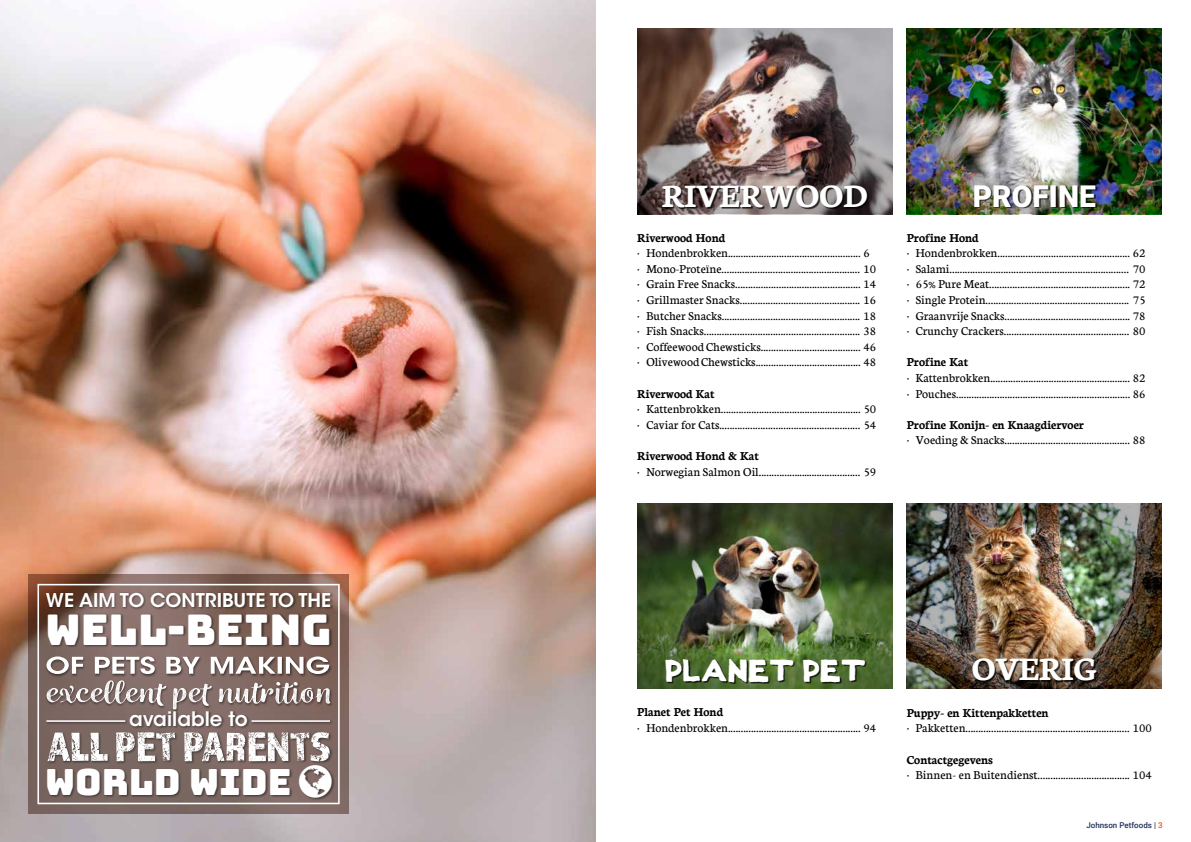
<style>
.page{position:relative;width:1191px;height:842px;background:#fff}
.page>*{position:absolute;margin:0;border:0;box-sizing:border-box;transform-origin:0 0}
.t1{font:42.4px "Bungee";color:#fff}
.t2{font:36.1px "Bungee";color:#fff}
.t3{font:700 35px "Neuton";color:#fff}
.t4{font:900 30px "Roboto";color:#fff}
.t5{font:27px "Black Metal Sans";color:#fff}
.t6{font:600 19.8px "ITC Avant Garde Std";color:#fff}
.t7{font:600 18.8px "ITC Avant Garde Std";color:#fff}
.t8{font:13px/15.6px "Neuton";color:#000}
.t9{font:700 13px "Neuton";color:#000}
.t10{font:500 8px "Roboto";color:#1f2f58}
.s1{color:#e8530e}
</style>
<div class="page">
<img style="left:0;top:0;width:595px;height:842px">
<img style="left:637px;top:28px;width:255px;height:186px">
<div style="left:663px;top:186px;width:206px;height:23px;background:#000;opacity:.75"></div>
<img style="left:906px;top:28px;width:255px;height:186px">
<div style="left:975px;top:186px;width:122px;height:23px;background:#000;opacity:.75"></div>
<img style="left:637px;top:503px;width:255px;height:186px">
<div style="left:666px;top:659px;width:200px;height:25px;background:#000;opacity:.75"></div>
<img style="left:906px;top:504px;width:255px;height:185px">
<div style="left:973px;top:659px;width:125px;height:24px;background:#000;opacity:.75"></div>
<svg style="left:28px;top:574px;width:321px;height:240px;background:#7d625a"></svg>
<div style="left:37px;top:584px;width:303px;height:220px;border:2px solid #fff"></div>
<div style="left:45px;top:655px;width:287px;height:23px;background:#000;opacity:.5"></div>
<svg style="left:46px;top:656px;width:283px;height:18px"></svg>
<div style="left:45px;top:591px;width:289px;height:19px;background:#000;opacity:.5"></div>
<div style="left:47px;top:613px;width:286px;height:35px;background:#000;opacity:.5"></div>
<div style="left:45px;top:679px;width:289px;height:34px;background:#000;opacity:.5"></div>
<svg style="left:47px;top:680px;width:283px;height:29px;background:#968581"></svg>
<div style="left:129px;top:710px;width:122px;height:20px;background:#000;opacity:.5"></div>
<div style="left:47px;top:764px;width:288px;height:37px;background:#7a6762"></div>
<div style="left:250px;top:719px;width:83px;height:6px;background:#6b5853"></div>
<hr style="left:251px;top:720px;width:79px;height:2px;background:#fff">
<div style="left:45px;top:719px;width:84px;height:6px;background:#685652"></div>
<hr style="left:46px;top:720px;width:79px;height:2px;background:#fff">
<div style="left:46px;top:731px;width:287px;height:34px;background:#7e6963"></div>
<svg style="left:47px;top:732px;width:285px;height:66px"></svg>
<h3 class="t7" style="left:46px;top:588px;width:287px">WE AIM TO CONTRIBUTE TO THE</h3>
<h1 class="t1" style="left:46px;top:605px;width:287px">WELL-BEING</h1>
<h3 class="t6" style="left:129px;top:706px;width:120px">available to</h3>
<h2 class="t2" style="left:45px;top:761px;width:248px">WORLD WIDE</h2>
<h3 class="t3" style="left:661px;top:173px;width:207px">RIVERWOOD</h3>
<p class="t9" style="left:637px;top:229px;width:89px">Riverwood Hond</p>
<p class="t8" style="left:637px;top:245px;width:240px">· Hondenbrokken.................................................... 6<br>· Mono-Proteïne...................................................... 10 · Grain Free Snacks................................................. 14 · Grillmaster Snacks............................................... 16 · Butcher Snacks...................................................... 18 · Fish Snacks............................................................. 38 · Coffeewood Chewsticks....................................... 46 · OlivewoodChewsticks......................................... 48</p>
<p class="t9" style="left:637px;top:385px;width:79px">Riverwood Kat</p>
<p class="t8" style="left:637px;top:401px;width:240px">· Kattenbrokken....................................................... 50 · Caviar for Cats....................................................... 54</p>
<p class="t9" style="left:637px;top:448px;width:123px">Riverwood Hond &amp; Kat</p>
<p class="t8" style="left:637px;top:463px;width:240px">· Norwegian Salmon Oil........................................ 59</p>
<h3 class="t4" style="left:972px;top:175px;width:125px">PROFINE</h3>
<p class="t9" style="left:906px;top:229px;width:73px">Profine Hond</p>
<p class="t8" style="left:906px;top:245px;width:240px;text-align:justify">· Hondenbrokken.................................................... 62 · Salami...................................................................... 70 · 65% Pure Meat....................................................... 72 · Single Protein........................................................ 75 · Graanvrije Snacks................................................. 78 · Crunchy Crackers................................................. 80</p>
<p class="t9" style="left:906px;top:354px;width:63px">Profine Kat</p>
<p class="t8" style="left:906px;top:370px;width:240px">· Kattenbrokken....................................................... 82 · Pouches.................................................................... 86</p>
<p class="t9" style="left:906px;top:416px;width:179px">Profine Konijn- en Knaagdiervoer</p>
<p class="t8" style="left:906px;top:432px;width:240px">· Voeding &amp; Snacks................................................. 88</p>
<h3 class="t5" style="left:665px;top:650px;width:201px">PLANET PET</h3>
<p class="t9" style="left:637px;top:704px;width:87px">Planet Pet Hond</p>
<p class="t8" style="left:637px;top:720px;width:240px">· Hondenbrokken.................................................... 94</p>
<h3 class="t3" style="left:971px;top:647px;width:127px">OVERIG</h3>
<p class="t9" style="left:906px;top:704px;width:143px">Puppy- en Kittenpakketten</p>
<p class="t8" style="left:906px;top:720px;width:247px">· Pakketten................................................................ 100</p>
<p class="t9" style="left:906px;top:751px;width:88px">Contactgegevens</p>
<p class="t8" style="left:906px;top:767px;width:247px">· Binnen- en Buitendienst.................................... 104</p>
<p class="t10" style="left:1086px;top:819px;width:78px">Johnson Petfoods | <span class="s1">3</span></p>
</div>
